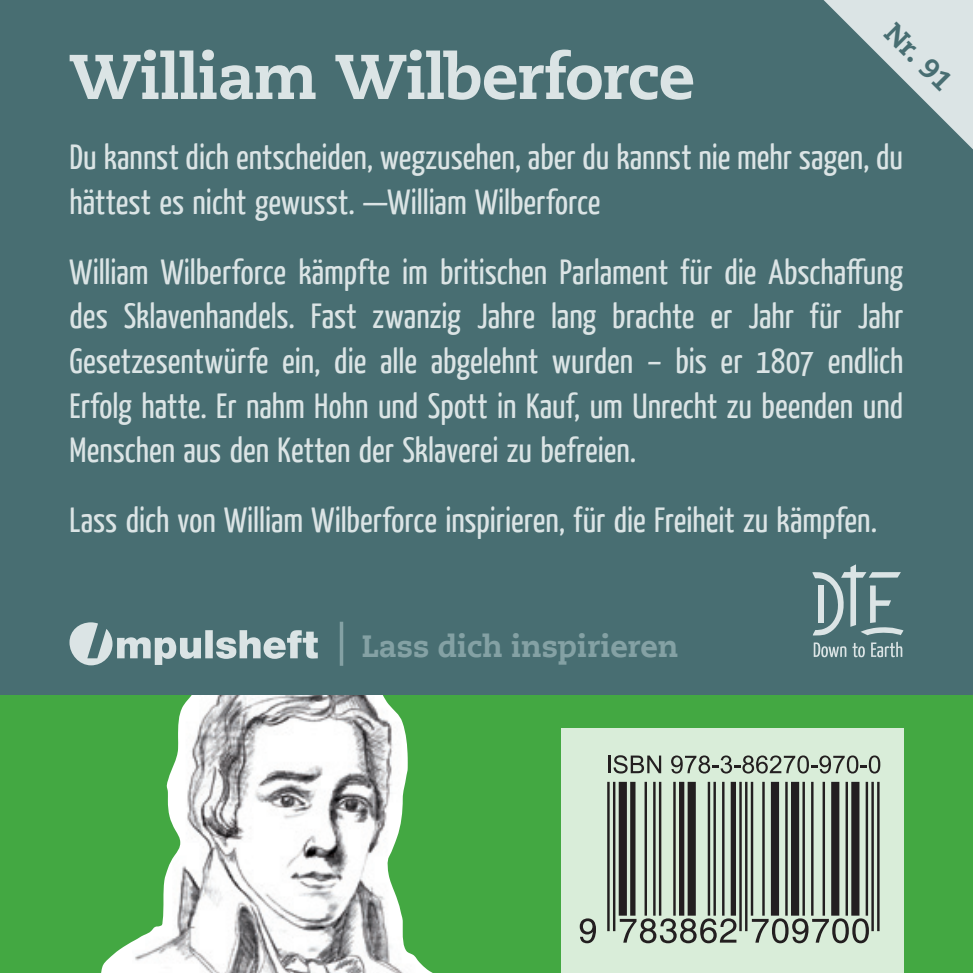
<style>
.page{position:relative;width:973px;height:973px;background:#fff}
.page>*{position:absolute;margin:0;border:0;box-sizing:border-box;transform-origin:0 0}
.t1{font:800 63px "Caecilia LT";letter-spacing:-.015em;color:#dbe4e5}
.t2{font:35px/44.8px "Yanone Kaffeesatz";color:#dbe4e5}
.t3{font:800 30.8px "Caecilia LT";letter-spacing:-.005em;color:#84a1a4}
.t4{font:800 27.65px "Caecilia LT";color:#486e72}
</style>
<div class="page">
<svg style="left:0;top:694px;width:972px;height:278px;fill:#43a842"></svg>
<div style="left:0;top:0;width:972px;height:694px;background:#486e72"></div>
<svg style="left:561px;top:728px;width:342px;height:244px;background:#d0e3d0"></svg>
<svg style="left:823px;top:0;width:149px;height:149px"></svg>
<svg style="left:812px;top:564px;width:91px;height:93px"></svg>
<svg style="left:69px;top:622px;width:249px;height:43px"></svg>
<hr style="left:340px;top:621px;width:3px;height:44px;background:#84a1a4">
<hr style="left:613px;top:781px;width:2px;height:149px;background:#231f20">
<hr style="left:607px;top:781px;width:2px;height:149px;background:#231f20">
<div style="left:618px;top:781px;width:8px;height:134px;background:#231f20"></div>
<div style="left:630px;top:781px;width:5px;height:134px;background:#231f20"></div>
<hr style="left:673px;top:781px;width:2px;height:134px;background:#231f20">
<hr style="left:658px;top:781px;width:3px;height:134px;background:#231f20">
<hr style="left:653px;top:781px;width:2px;height:134px;background:#231f20">
<hr style="left:644px;top:781px;width:3px;height:134px;background:#231f20">
<div style="left:679px;top:781px;width:5px;height:134px;background:#231f20"></div>
<div style="left:687px;top:781px;width:8px;height:134px;background:#231f20"></div>
<hr style="left:722px;top:781px;width:2px;height:134px;background:#231f20">
<hr style="left:713px;top:781px;width:2px;height:134px;background:#231f20">
<hr style="left:707px;top:781px;width:3px;height:134px;background:#231f20">
<div style="left:730px;top:781px;width:5px;height:134px;background:#231f20"></div>
<hr style="left:762px;top:781px;width:2px;height:134px;background:#231f20">
<hr style="left:750px;top:781px;width:3px;height:134px;background:#231f20">
<hr style="left:745px;top:781px;width:2px;height:149px;background:#231f20">
<hr style="left:739px;top:781px;width:2px;height:149px;background:#231f20">
<div style="left:770px;top:781px;width:9px;height:134px;background:#231f20"></div>
<hr style="left:785px;top:781px;width:2px;height:134px;background:#231f20">
<div style="left:790px;top:781px;width:9px;height:134px;background:#231f20"></div>
<hr style="left:822px;top:781px;width:2px;height:134px;background:#231f20">
<hr style="left:811px;top:781px;width:2px;height:134px;background:#231f20">
<hr style="left:802px;top:781px;width:2px;height:134px;background:#231f20">
<div style="left:831px;top:781px;width:8px;height:134px;background:#231f20"></div>
<hr style="left:845px;top:781px;width:2px;height:134px;background:#231f20">
<div style="left:851px;top:781px;width:8px;height:134px;background:#231f20"></div>
<hr style="left:877px;top:781px;width:2px;height:149px;background:#231f20">
<hr style="left:871px;top:781px;width:2px;height:149px;background:#231f20">
<hr style="left:865px;top:781px;width:2px;height:134px;background:#231f20">
<svg style="left:579px;top:918px;width:17px;height:25px"></svg>
<svg style="left:619px;top:918px;width:117px;height:25px;background:#98a397"></svg>
<svg style="left:751px;top:918px;width:117px;height:25px;background:#9eaa9d"></svg>
<hr style="left:607px;top:755px;width:3px;height:18px;background:#231f20">
<svg style="left:613px;top:755px;width:48px;height:18px"></svg>
<svg style="left:671px;top:755px;width:209px;height:18px;background:#a1aea0"></svg>
<h1 class="t1" style="left:69px;top:38px;width:626px">William Wilberforce</h1>
<p class="t4" style="left:901px;top:16px;width:84px;rotate:45deg">Nr. 91</p>
<p class="t2" style="left:69px;top:133px;width:835px">Du kannst dich entscheiden, wegzusehen, aber du kannst nie mehr sagen, du hättest es nicht gewusst. —William Wilberforce</p>
<p class="t2" style="left:69px;top:248px;width:835px;text-align:justify">William Wilberforce kämpfte im britischen Parlament für die Abschaffung des Sklavenhandels. Fast zwanzig Jahre lang brachte er Jahr für Jahr Gesetzesentwürfe ein, die alle abgelehnt wurden – bis er 1807 endlich Erfolg hatte. Er nahm Hohn und Spott in Kauf, um Unrecht zu beenden und Menschen aus den Ketten der Sklaverei zu befreien.</p>
<p class="t2" style="left:69px;top:496px;width:808px">Lass dich von William Wilberforce inspirieren, für die Freiheit zu kämpfen.</p>
<p class="t3" style="left:361px;top:627px;width:319px">Lass dich inspirieren</p>
</div>
